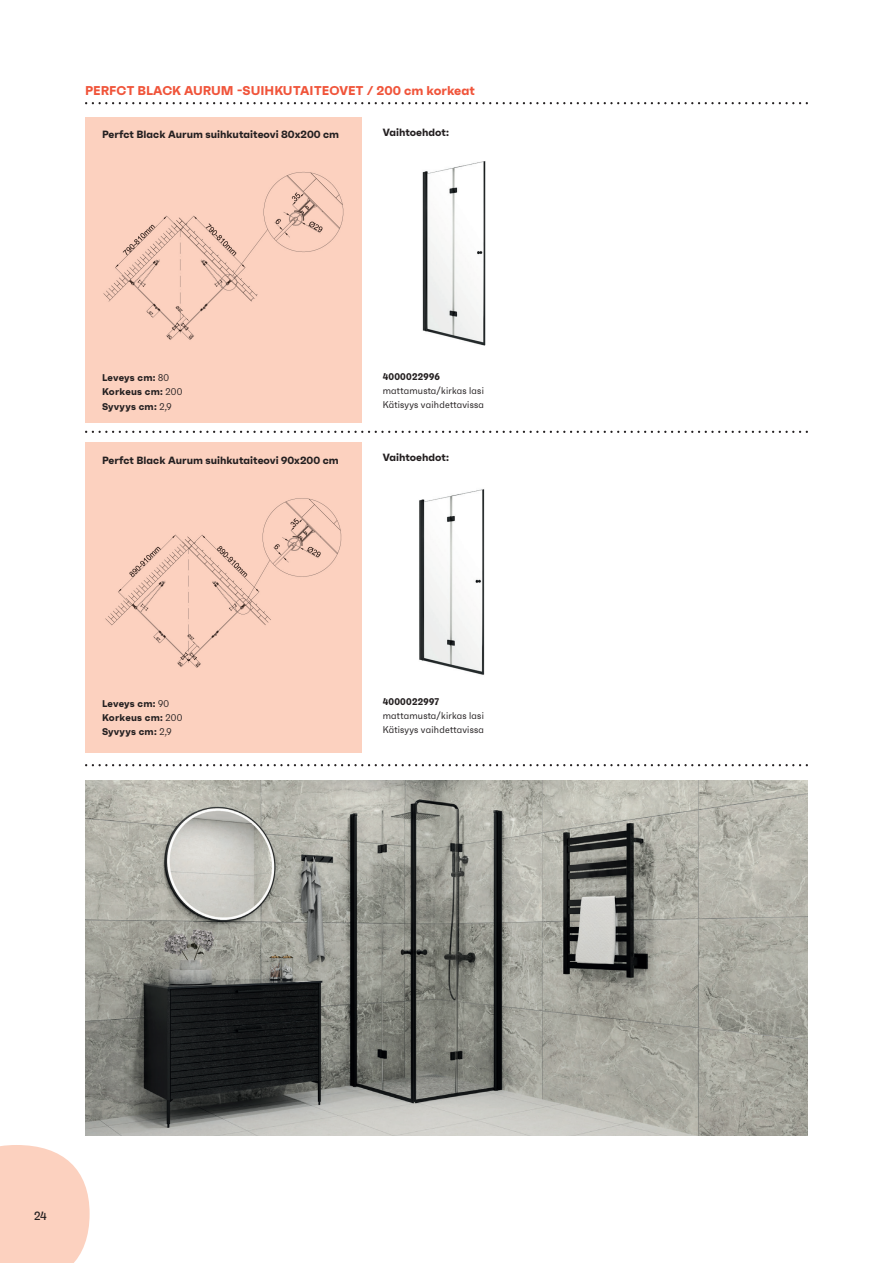
<style>
.page{position:relative;width:893px;height:1263px;background:#fff}
.page>*{position:absolute;margin:0;border:0;box-sizing:border-box;transform-origin:0 0}
.t1{font:700 12.75px "Faktum";color:#f0543a}
.t2{font:500 12px "Faktum Con";color:#231f20}
.t3{font:700 10.5px "Faktum";color:#231f20}
.t4{font:9.75px/14.2px "Faktum Con";letter-spacing:.025em;color:#231f20}
.t5{font:700 9.75px/14.2px "Faktum";letter-spacing:.025em;color:#231f20}
.t6{font:700 9.75px "Faktum Con";letter-spacing:.025em;color:#231f20}
.s1{font-family:"Faktum Con";font-weight:400}
</style>
<div class="page">
<svg style="left:0;top:1145px;width:90px;height:118px;background:#fcd5c5"></svg>
<img style="left:422px;top:161px;width:64px;height:185px">
<div style="left:85px;top:117px;width:276px;height:305px;background:#fcd1bf"></div>
<img style="left:419px;top:489px;width:66px;height:186px">
<div style="left:85px;top:442px;width:276px;height:311px;background:#fcd1bf"></div>
<svg style="left:85px;top:102px;width:723px;height:2px"></svg>
<img style="left:85px;top:780px;width:723px;height:355px">
<img style="left:103px;top:171px;width:241px;height:169px">
<img style="left:105px;top:498px;width:237px;height:170px">
<svg style="left:85px;top:431px;width:723px;height:2px"></svg>
<svg style="left:85px;top:764px;width:723px;height:2px"></svg>
<p class="t1" style="left:85px;top:83px;width:391px">PERFCT BLACK AURUM -SUIHKUTAITEOVET / 200 cm korkeat</p>
<p class="t3" style="left:102px;top:128px;width:239px">Perfct Black Aurum suihkutaiteovi 80x200 cm</p>
<p class="t3" style="left:383px;top:125px;width:68px">Vaihtoehdot:</p>
<p class="t5" style="left:102px;top:370px;width:82px">Leveys cm: <span class="s1">80<br></span>Korkeus cm: <span class="s1">200<br></span>Syvyys cm: <span class="s1">2,9</span></p>
<p class="t3" style="left:102px;top:453px;width:238px">Perfct Black Aurum suihkutaiteovi 90x200 cm</p>
<p class="t6" style="left:383px;top:370px;width:59px">4000022996</p>
<p class="t4" style="left:383px;top:383px;width:103px">mattamusta/kirkas lasi<br>Kätisyys vaihdettavissa</p>
<p class="t3" style="left:383px;top:451px;width:68px">Vaihtoehdot:</p>
<p class="t5" style="left:102px;top:696px;width:82px">Leveys cm: <span class="s1">90<br></span>Korkeus cm: <span class="s1">200<br></span>Syvyys cm: <span class="s1">2,9</span></p>
<p class="t6" style="left:383px;top:695px;width:58px">4000022997</p>
<p class="t4" style="left:383px;top:708px;width:103px">mattamusta/kirkas lasi<br>Kätisyys vaihdettavissa</p>
<p class="t2" style="left:34px;top:1208px;width:14px">24</p>
</div>
